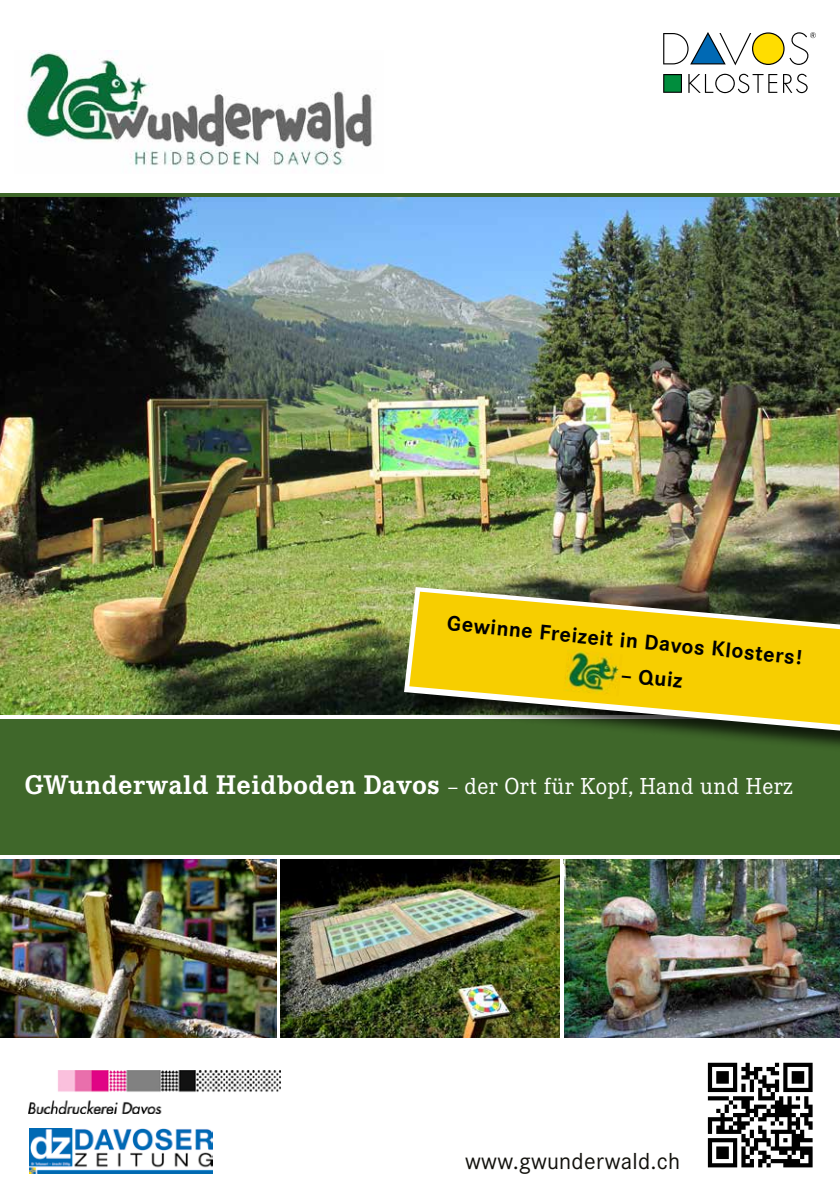
<style>
.page{position:relative;width:840px;height:1191px;background:#fff}
.page>*{position:absolute;margin:0;border:0;box-sizing:border-box;transform-origin:0 0}
.t1{font:700 28px "Corporate E";letter-spacing:.015em;color:#fff}
.t2{font:24px "Corporate S";letter-spacing:.01em;color:#12110c}
.t3{font:700 22px "Corporate S";color:#000}
.s1{font-size:22px}
.s2{font-weight:400;font-size:24px}
</style>
<div class="page">
<img style="left:0;top:197px;width:839px;height:517px">
<div style="left:0;top:718px;width:839px;height:137px;background:#3f672a"></div>
<img style="left:25px;top:50px;width:347px;height:118px">
<svg style="left:688px;top:74px;width:88px;height:19px"></svg>
<svg style="left:783px;top:74px;width:24px;height:19px"></svg>
<svg style="left:663px;top:74px;width:18px;height:19px"></svg>
<svg style="left:663px;top:32px;width:152px;height:33px"></svg>
<svg style="left:276px;top:859px;width:1px;height:178px"></svg>
<hr style="left:0;top:193px;width:839px;height:4px;background:#3f672a">
<img style="left:0;top:859px;width:276px;height:178px">
<img style="left:280px;top:859px;width:279px;height:178px">
<img style="left:563px;top:859px;width:276px;height:178px">
<svg style="left:559px;top:864px;width:1px;height:173px"></svg>
<svg style="left:0;top:714px;width:404px;height:1px"></svg>
<svg style="left:707px;top:1062px;width:105px;height:105px"></svg>
<img style="left:29px;top:1070px;width:251px;height:43px">
<div style="left:405px;top:588px;width:434px;height:169px;background:#000;opacity:.75"></div>
<img style="left:404px;top:587px;width:435px;height:143px">
<svg style="left:409px;top:591px;width:430px;height:133px;fill:#f7ce00"></svg>
<img style="left:563px;top:649px;width:59px;height:47px">
<img style="left:29px;top:1128px;width:183px;height:45px">
<p class="t3" style="left:448px;top:612px;width:358px;rotate:5deg">Gewinne Freizeit in Davos Klosters!</p>
<p class="t3" style="left:621px;top:662px;width:63px;rotate:5deg">– Quiz</p>
<p class="t1" style="left:25px;top:768px;width:769px">GWunderwald Heidboden Davos <span class="s1">–</span> <span class="s2">der Ort für Kopf, Hand und Herz</span></p>
<p class="t2" style="left:465px;top:1147px;width:216px">www.gwunderwald.ch</p>
</div>
